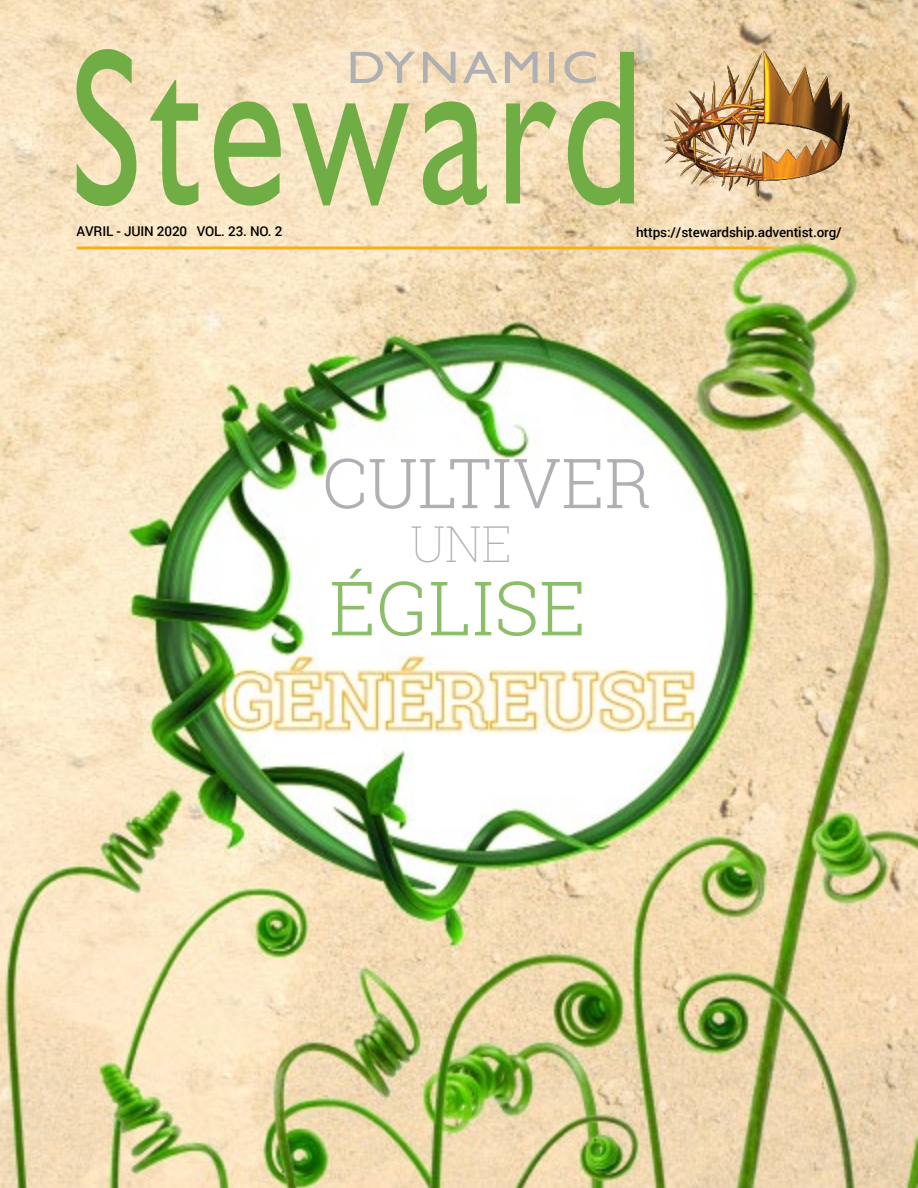
<style>
.page{position:relative;width:918px;height:1188px;background:#fff}
.page>*{position:absolute;margin:0;border:0;box-sizing:border-box;transform-origin:0 0}
.t1{font:300 75px "Roboto Slab";color:#70ad44}
.t2{font:300 69px "Roboto Slab";color:#aeb0b3}
.t3{font:100 49.5px "Roboto Slab";color:#aeb0b3}
.t4{font:500 13.5px "Roboto";letter-spacing:-.01em;color:#000}
</style>
<div class="page">
<img style="left:0;top:0;width:918px;height:1188px">
<hr style="left:77px;top:246px;width:714px;height:3px;background:#f3b01c">
<svg style="left:77px;top:49px;width:557px;height:157px;background:#ccd198"></svg>
<svg style="left:351px;top:51px;width:245px;height:32px;background:#dfd0ba"></svg>
<img style="left:638px;top:32px;width:280px;height:193px">
<p class="t4" style="left:77px;top:222px;width:207px">AVRIL - JUIN 2020 VOL. 23. NO. 2</p>
<p class="t4" style="left:636px;top:222px;width:207px">https://stewardship.adventist.org/</p>
<h2 class="t2" style="left:322px;top:436px;width:330px">CULTIVER</h2>
<h3 class="t3" style="left:410px;top:510px;width:104px">UNE</h3>
<h1 class="t1" style="left:329px;top:557px;width:258px">ÉGLISE</h1>
</div>
